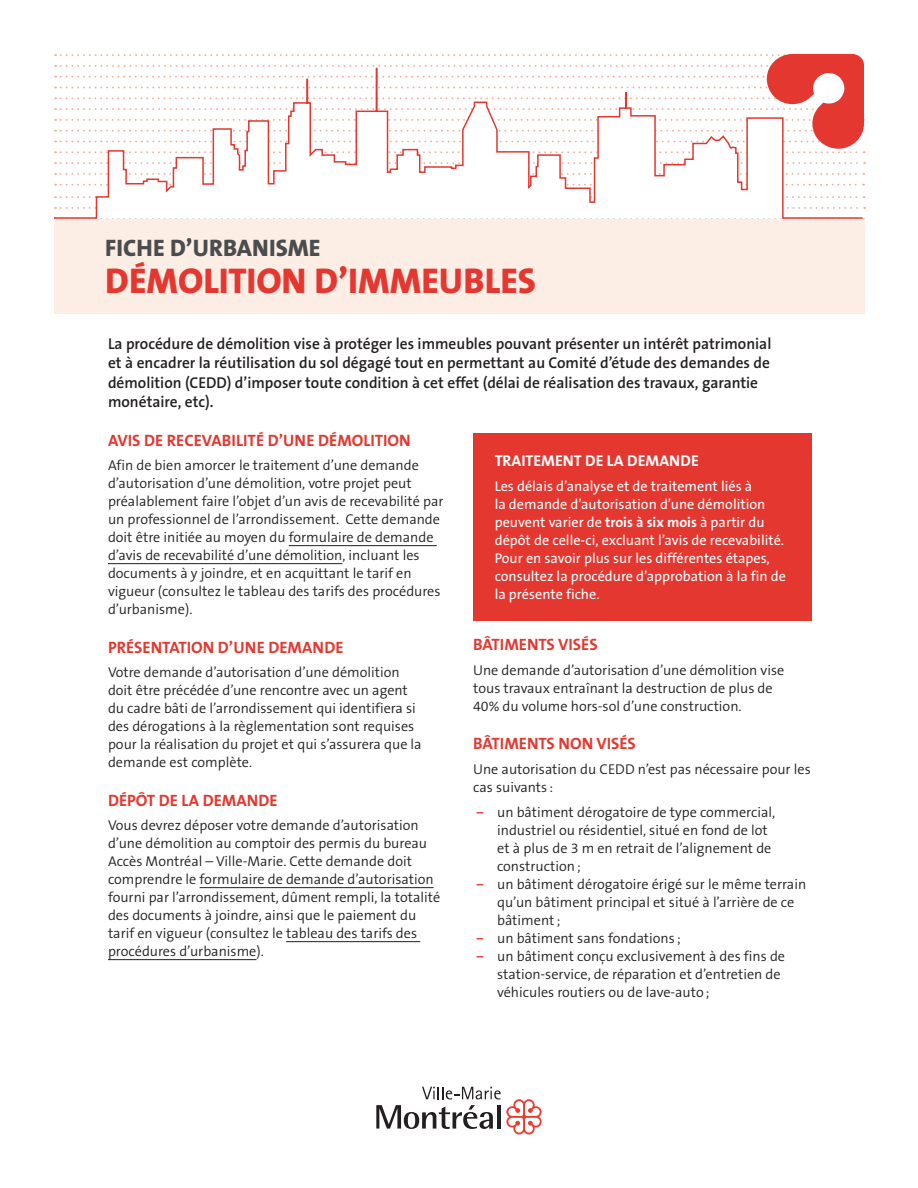
<style>
.page{position:relative;width:918px;height:1188px;background:#fff}
.page>*{position:absolute;margin:0;border:0;box-sizing:border-box;transform-origin:0 0}
.t1{font:800 36px "The Sans B8";color:#e4372f}
.t2{font:800 24px "The Sans B8";color:#4b4c4d}
.t3{font:700 16.5px "The Sans B7";color:#e4372f}
.t4{font:600 15.75px/19.5px "The Sans B6";color:#231f20}
.t5{font:700 15.75px "The Sans B7";color:#fff}
.t6{font:300 14.25px/18px "The Sans B4";color:#231f20}
.t7{font:14.25px/18px "The Sans B5 Plain";color:#fff}
.s1{font-family:"The Sans B7";font-weight:700}
.s2{font-family:"The Sans B6";font-weight:600;color:#e4372f}
</style>
<div class="page">
<div style="left:54px;top:219px;width:811px;height:94px;background:#fcede5"></div>
<hr style="left:289px;top:545px;width:148px;height:1px;background:#231f20">
<hr style="left:108px;top:563px;width:234px;height:1px;background:#231f20">
<hr style="left:200px;top:887px;width:234px;height:1px;background:#231f20">
<hr style="left:286px;top:941px;width:134px;height:1px;background:#231f20">
<hr style="left:108px;top:959px;width:148px;height:1px;background:#231f20">
<svg style="left:376px;top:1087px;width:166px;height:47px"></svg>
<svg style="left:55px;top:54px;width:810px;height:99px"></svg>
<div style="left:473px;top:433px;width:338px;height:187px;background:#e4372f"></div>
<svg style="left:54px;top:66px;width:810px;height:153px"></svg>
<h2 class="t2" style="left:105px;top:236px;width:214px">FICHE D’URBANISME</h2>
<h1 class="t1" style="left:105px;top:262px;width:430px">DÉMOLITION D’IMMEUBLES</h1>
<p class="t4" style="left:108px;top:334px;width:665px">La procédure de démolition vise à protéger les immeubles pouvant présenter un intérêt patrimonial et à encadrer la réutilisation du sol dégagé tout en permettant au Comité d’étude des demandes de démolition (CEDD) d’imposer toute condition à cet effet (délai de réalisation des travaux, garantie monétaire, etc).</p>
<p class="t3" style="left:108px;top:431px;width:304px">AVIS DE RECEVABILITÉ D’UNE DÉMOLITION</p>
<p class="t6" style="left:108px;top:457px;width:337px">Afin de bien amorcer le traitement d’une demande d’autorisation d’une démolition, votre projet peut préalablement faire l’objet d’un avis de recevabilité par un professionnel de l’arrondissement. Cette demande doit être initiée au moyen du formulaire de demande d’avis de recevabilité d’une démolition, incluant les documents à y joindre, et en acquittant le tarif en vigueur (consultez le tableau des tarifs des procédures d’urbanisme).</p>
<p class="t3" style="left:108px;top:638px;width:237px">PRÉSENTATION D’UNE DEMANDE</p>
<p class="t6" style="left:108px;top:664px;width:315px">Votre demande d’autorisation d’une démolition doit être précédée d’une rencontre avec un agent du cadre bâti de l’arrondissement qui identifiera si des dérogations à la règlementation sont requises pour la réalisation du projet et qui s’assurera que la demande est complète.</p>
<p class="t3" style="left:108px;top:791px;width:171px">DÉPÔT DE LA DEMANDE</p>
<p class="t6" style="left:108px;top:817px;width:334px">Vous devrez déposer votre demande d’autorisation d’une démolition au comptoir des permis du bureau Accès Montréal – Ville-Marie. Cette demande doit comprendre le formulaire de demande d’autorisation fourni par l’arrondissement, dûment rempli, la totalité des documents à joindre, ainsi que le paiement du tarif en vigueur (consultez le tableau des tarifs des procédures d’urbanisme).</p>
<p class="t5" style="left:495px;top:452px;width:206px">TRAITEMENT DE LA DEMANDE</p>
<p class="t7" style="left:495px;top:477px;width:293px">Les délais d’analyse et de traitement liés à<br>la demande d’autorisation d’une démolition peuvent varier de <span class="s1">trois à six mois</span> à partir du dépôt de celle-ci, excluant l’avis de recevabilité.<br>Pour en savoir plus sur les différentes étapes, consultez la procédure d’approbation à la fin de la présente fiche.</p>
<p class="t3" style="left:473px;top:636px;width:126px">BÂTIMENTS VISÉS</p>
<p class="t6" style="left:473px;top:662px;width:313px">Une demande d’autorisation d’une démolition vise tous travaux entraînant la destruction de plus de<br>40% du volume hors-sol d’une construction.</p>
<p class="t3" style="left:473px;top:735px;width:164px">BÂTIMENTS NON VISÉS</p>
<p class="t6" style="left:473px;top:761px;width:339px">Une autorisation du CEDD n’est pas nécessaire pour les cas suivants :</p>
<p class="t6" style="left:476px;top:804px;width:301px"><span class="s2">−</span> un bâtiment dérogatoire de type commercial,</p>
<p class="t6" style="left:497px;top:822px;width:272px">industriel ou résidentiel, situé en fond de lot</p>
<p class="t6" style="left:497px;top:840px;width:276px">et à plus de 3 m en retrait de l’alignement de</p>
<p class="t6" style="left:497px;top:858px;width:85px">construction;</p>
<p class="t6" style="left:476px;top:876px;width:332px"><span class="s2">−</span> un bâtiment dérogatoire érigé sur le même terrain</p>
<p class="t6" style="left:497px;top:894px;width:299px">qu’un bâtiment principal et situé à l’arrière de ce</p>
<p class="t6" style="left:497px;top:912px;width:65px">bâtiment;</p>
<p class="t6" style="left:476px;top:930px;width:206px"><span class="s2">−</span> un bâtiment sans fondations ;</p>
<p class="t6" style="left:476px;top:948px;width:311px"><span class="s2">−</span> un bâtiment conçu exclusivement à des fins de</p>
<p class="t6" style="left:497px;top:966px;width:285px">station-service, de réparation et d’entretien de</p>
<p class="t6" style="left:497px;top:984px;width:214px">véhicules routiers ou de lave-auto;</p>
</div>
